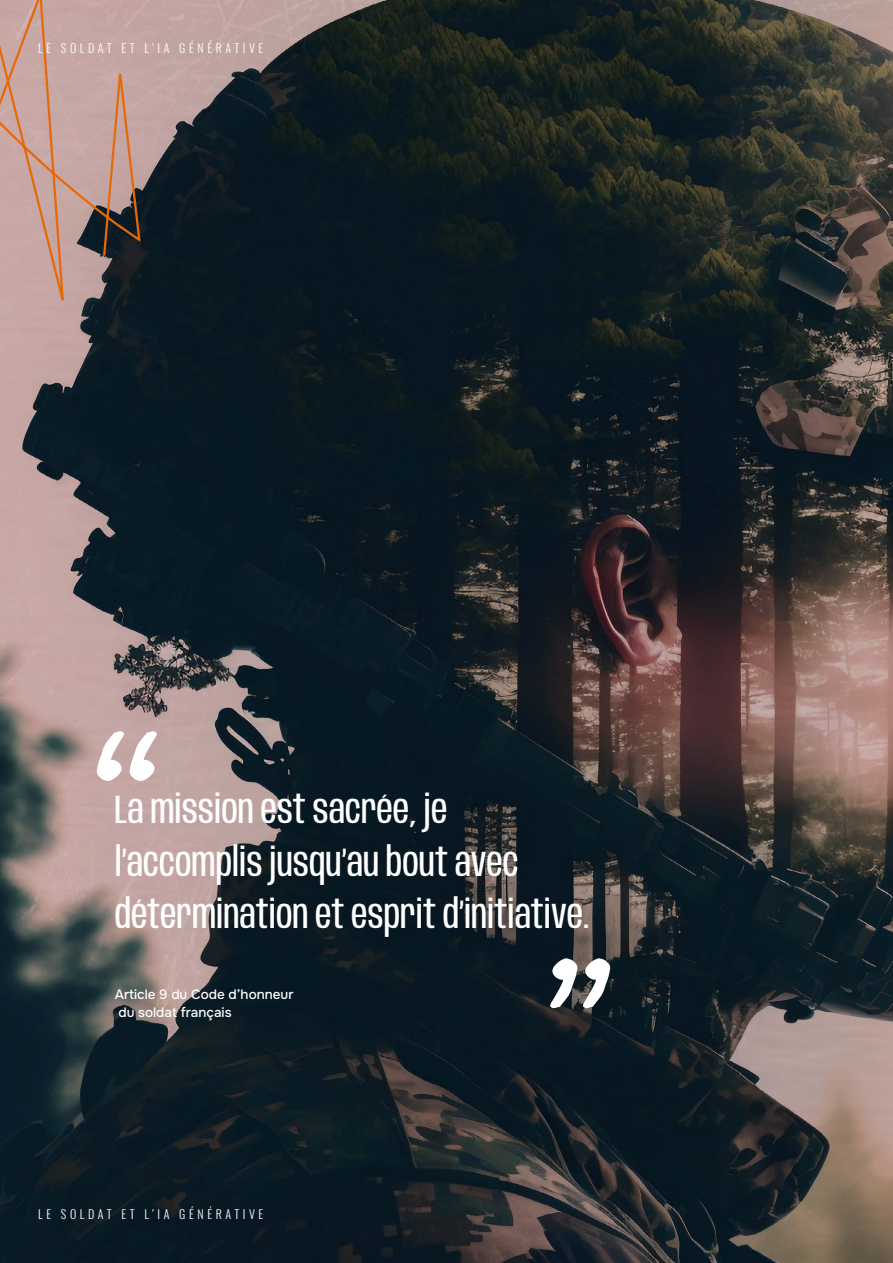
<style>
.page{position:relative;width:893px;height:1263px;background:#fff}
.page>*{position:absolute;margin:0;border:0;box-sizing:border-box;transform-origin:0 0}
.t1{font:218.7px "Caveat";color:#fff}
.t2{font:40.5px/52.5px "Anybody Condensed";color:#fff}
.t3{font:13.5px/18px "Onest";color:#fff}
.t4{font:300 12px "Oswald";letter-spacing:.3em;color:#fff}
</style>
<div class="page">
<img style="left:0;top:0;width:893px;height:1263px">
<svg style="left:0;top:0;width:141px;height:300px;background:#b6958e"></svg>
<p class="t4" style="left:38px;top:37px;width:227px">LE SOLDAT ET L’IA GÉNÉRATIVE</p>
<h1 class="t1" style="left:56px;top:669px;width:60px">“</h1>
<p class="t2" style="left:115px;top:783px;width:476px">La mission est sacrée, je l’accomplis jusqu’au bout avec détermination et esprit d’initiative.</p>
<p class="t3" style="left:115px;top:985px;width:180px">Article 9 du Code d’honneur du soldat français</p>
<p class="t4" style="left:38px;top:1203px;width:227px">LE SOLDAT ET L’IA GÉNÉRATIVE</p>
<h1 class="t1" style="left:507px;top:896px;width:60px">”</h1>
</div>
